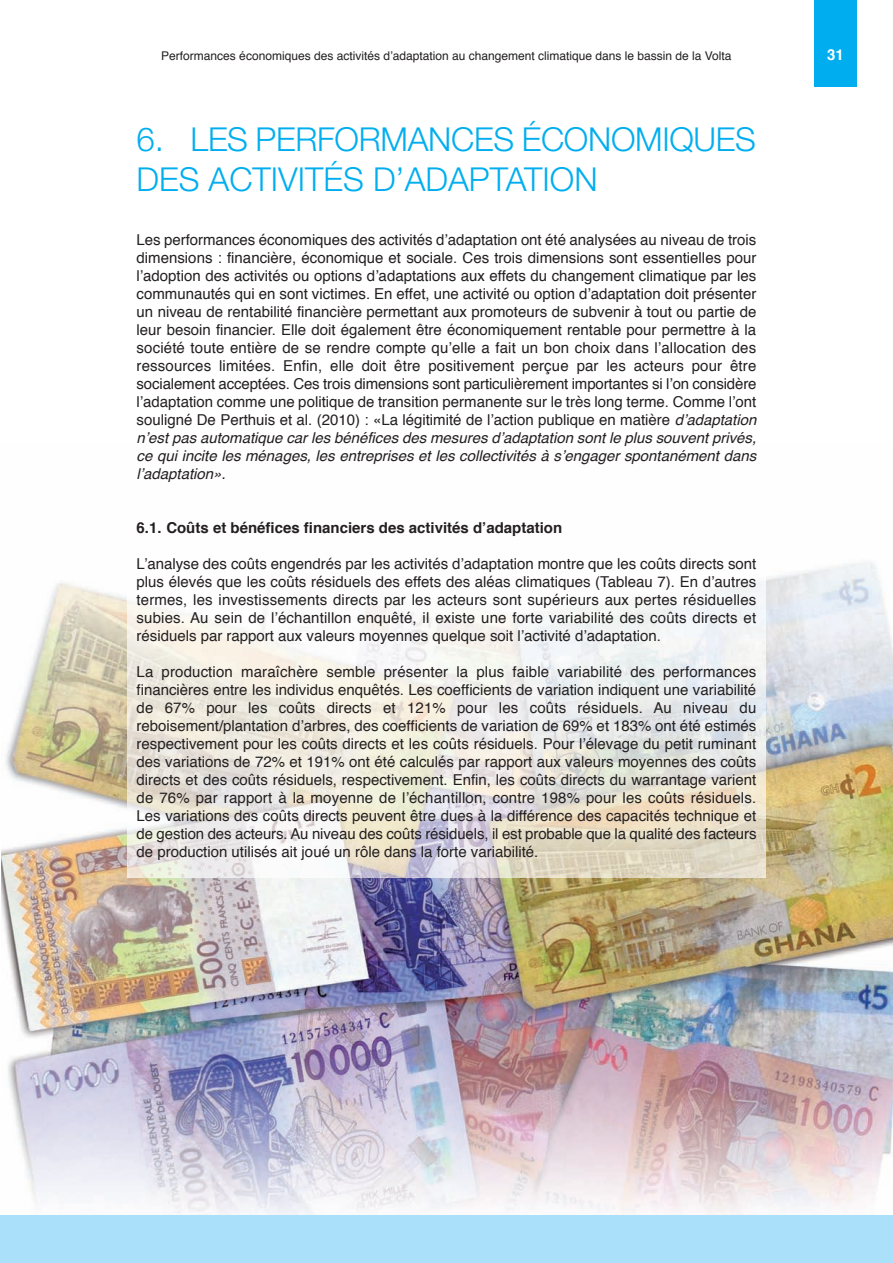
<style>
.page{position:relative;width:893px;height:1263px;background:#fff}
.page>*{position:absolute;margin:0;border:0;box-sizing:border-box;transform-origin:0 0}
.t1{font:300 33px/39.6px "Helvetica Neue";letter-spacing:-.01em;color:#00aeef}
.t2{font:15px/18px "Helvetica";color:#231f20;text-align:justify}
.t3{font:700 15px "Helvetica";color:#231f20}
.t4{font:700 15px "Helvetica";color:#fff}
.t5{font:12px "Helvetica";color:#231f20}
.s1{font-style:italic}
</style>
<div class="page">
<img style="left:2px;top:562px;width:891px;height:653px">
<div style="left:814px;top:0;width:43px;height:86px;background:#00aeef"></div>
<img style="left:128px;top:562px;width:637px;height:315px">
<div style="left:0;top:1215px;width:893px;height:48px;background:#aae0f9"></div>
<p class="t5" style="left:161px;top:50px;width:572px">Performances économiques des activités d’adaptation au changement climatique dans le bassin de la Volta</p>
<h1 class="t1" style="left:137px;top:123px;width:621px">6. LES PERFORMANCES ÉCONOMIQUES<br>DES ACTIVITÉS D’ADAPTATION</h1>
<p class="t2" style="left:137px;top:232px;width:621px">Les performances économiques des activités d’adaptation ont été analysées au niveau de trois dimensions : financière, économique et sociale. Ces trois dimensions sont essentielles pour l’adoption des activités ou options d’adaptations aux effets du changement climatique par les communautés qui en sont victimes. En effet, une activité ou option d’adaptation doit présenter un niveau de rentabilité financière permettant aux promoteurs de subvenir à tout ou partie de leur besoin financier. Elle doit également être économiquement rentable pour permettre à la société toute entière de se rendre compte qu’elle a fait un bon choix dans l’allocation des ressources limitées. Enfin, elle doit être positivement perçue par les acteurs pour être socialement acceptées. Ces trois dimensions sont particulièrement importantes si l’on considère l’adaptation comme une politique de transition permanente sur le très long terme. Comme l’ont souligné De Perthuis et al. (2010) : «La légitimité de l’action publique en matière <span class="s1">d’adaptation n’est pas automatique car les bénéfices des mesures d’adaptation sont le plus souvent privés, ce qui incite les ménages, les entreprises et les collectivités à s’engager spontanément dans l’adaptation».</span></p>
<p class="t3" style="left:137px;top:522px;width:427px">6.1. Coûts et bénéfices financiers des activités d’adaptation</p>
<p class="t2" style="left:137px;top:556px;width:621px">L’analyse des coûts engendrés par les activités d’adaptation montre que les coûts directs sont plus élevés que les coûts résiduels des effets des aléas climatiques (Tableau 7). En d’autres termes, les investissements directs par les acteurs sont supérieurs aux pertes résiduelles subies. Au sein de l’échantillon enquêté, il existe une forte variabilité des coûts directs et résiduels par rapport aux valeurs moyennes quelque soit l’activité d’adaptation.</p>
<p class="t2" style="left:137px;top:664px;width:621px">La production maraîchère semble présenter la plus faible variabilité des performances financières entre les individus enquêtés. Les coefficients de variation indiquent une variabilité de 67% pour les coûts directs et 121% pour les coûts résiduels. Au niveau du reboisement/plantation d’arbres, des coefficients de variation de 69% et 183% ont été estimés respectivement pour les coûts directs et les coûts résiduels. Pour l’élevage du petit ruminant des variations de 72% et 191% ont été calculés par rapport aux valeurs moyennes des coûts directs et des coûts résiduels, respectivement. Enfin, les coûts directs du warrantage varient de 76% par rapport à la moyenne de l’échantillon, contre 198% pour les coûts résiduels.<br>Les variations des coûts directs peuvent être dues à la différence des capacités technique et de gestion des acteurs. Au niveau des coûts résiduels, il est probable que la qualité des facteurs de production utilisés ait joué un rôle dans la forte variabilité.</p>
<p class="t4" style="left:827px;top:49px;width:18px">31</p>
</div>
